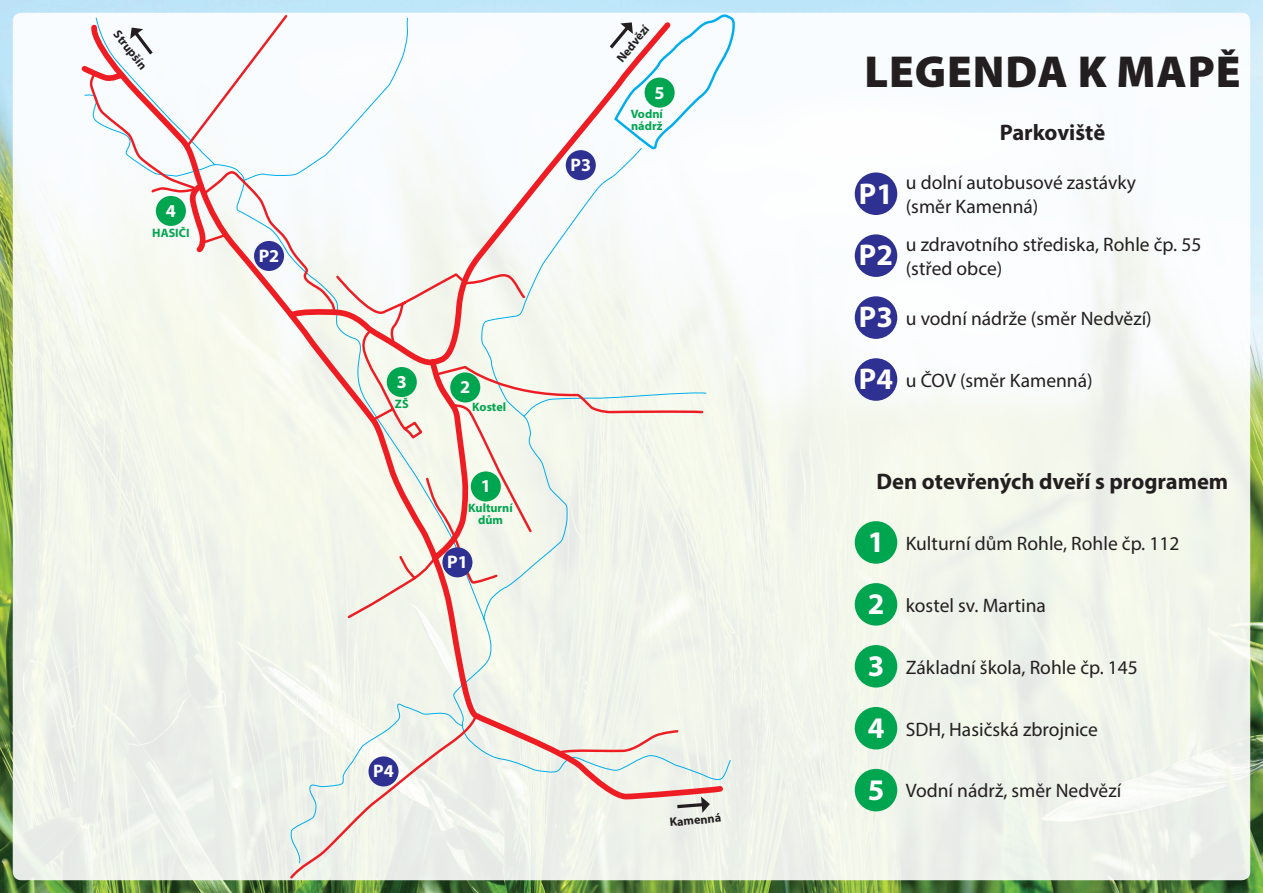
<style>
.page{position:relative;width:1263px;height:893px;background:#fff}
.page>*{position:absolute;margin:0;border:0;box-sizing:border-box;transform-origin:0 0}
.t1{font:900 45px "Myriad Pro";color:#231f20}
.t2{font:700 30px "Myriad Pro";color:#fff}
.t3{font:700 22.5px "Myriad Pro";color:#231f20}
.t4{font:19.5px/23.4px "Myriad Pro";color:#231f20}
.t5{font:700 18.15px "Myriad Pro";color:#fff}
.t6{font:700 12.3px/12.3px "Myriad Pro";color:#00a54f;text-align:center}
.t7{font:700 12.3px "Myriad Pro";color:#231f20}
.s1{font-weight:700;font-size:30px;color:#fff}
</style>
<div class="page">
<img style="left:0;top:0;width:1263px;height:893px">
<div style="left:13px;top:13px;width:1237px;height:867px;background:linear-gradient(to bottom,#fcfeff,#edf1e5);border-radius:9px"></div>
<svg style="left:88px;top:19px;width:639px;height:783px"></svg>
<svg style="left:184px;top:14px;width:521px;height:520px"></svg>
<svg style="left:82px;top:63px;width:130px;height:194px"></svg>
<svg style="left:89px;top:72px;width:591px;height:807px"></svg>
<div style="left:254px;top:241px;width:30px;height:30px;background:#2e3092;border-radius:50%"></div>
<div style="left:368px;top:756px;width:30px;height:30px;background:#2e3092;border-radius:50%"></div>
<div style="left:450px;top:372px;width:30px;height:30px;background:#00a54f;border-radius:50%"></div>
<div style="left:471px;top:471px;width:30px;height:30px;background:#00a54f;border-radius:50%"></div>
<div style="left:387px;top:367px;width:30px;height:30px;background:#00a54f;border-radius:50%"></div>
<div style="left:156px;top:196px;width:30px;height:30px;background:#00a54f;border-radius:50%"></div>
<div style="left:442px;top:547px;width:30px;height:30px;background:#2e3092;border-radius:50%"></div>
<div style="left:566px;top:150px;width:30px;height:30px;background:#2e3092;border-radius:50%"></div>
<svg style="left:130px;top:28px;width:23px;height:27px"></svg>
<svg style="left:610px;top:14px;width:125px;height:135px"></svg>
<svg style="left:677px;top:797px;width:33px;height:16px"></svg>
<div style="left:855px;top:172px;width:42px;height:43px;background:#2e3092;border-radius:50%"></div>
<div style="left:855px;top:521px;width:42px;height:43px;background:#00a54f;border-radius:50%"></div>
<div style="left:855px;top:234px;width:42px;height:43px;background:#2e3092;border-radius:50%"></div>
<div style="left:855px;top:583px;width:42px;height:43px;background:#00a54f;border-radius:50%"></div>
<div style="left:855px;top:296px;width:42px;height:43px;background:#2e3092;border-radius:50%"></div>
<div style="left:855px;top:645px;width:42px;height:42px;background:#00a54f;border-radius:50%"></div>
<div style="left:855px;top:358px;width:42px;height:43px;background:#2e3092;border-radius:50%"></div>
<div style="left:855px;top:707px;width:42px;height:42px;background:#00a54f;border-radius:50%"></div>
<div style="left:855px;top:769px;width:42px;height:42px;background:#00a54f;border-radius:50%"></div>
<p class="t7" style="left:123px;top:27px;width:47px;rotate:52deg">Strupšín</p>
<p class="t5" style="left:166px;top:199px;width:12px">4</p>
<p class="t6" style="left:152px;top:226px;width:39px">HASIČI</p>
<p class="t5" style="left:259px;top:244px;width:22px">P2</p>
<p class="t5" style="left:570px;top:153px;width:22px">P3</p>
<p class="t7" style="left:613px;top:56px;width:45px;rotate:-51deg">Nedvězí</p>
<p class="t5" style="left:655px;top:81px;width:12px">5</p>
<p class="t6" style="left:631px;top:107px;width:34px;text-align:left">Vodní nádrž</p>
<p class="t5" style="left:397px;top:370px;width:12px">3</p>
<p class="t6" style="left:395px;top:397px;width:15px">ZŠ</p>
<p class="t5" style="left:460px;top:375px;width:12px">2</p>
<p class="t6" style="left:472px;top:401px;width:35px">Kostel</p>
<p class="t5" style="left:481px;top:474px;width:12px">1</p>
<p class="t6" style="left:468px;top:501px;width:46px">Kulturní dům</p>
<p class="t5" style="left:447px;top:550px;width:22px">P1</p>
<p class="t5" style="left:373px;top:759px;width:22px">P4</p>
<p class="t7" style="left:669px;top:814px;width:53px;rotate:-5deg">Kamenná</p>
<h1 class="t1" style="left:864px;top:46px;width:54px">LEGEN</h1>
<h1 class="t1" style="left:1005px;top:46px;width:237px">DA K MAPĚ</h1>
<h2 class="t2" style="left:859px;top:174px;width:36px">P1</h2>
<h2 class="t2" style="left:859px;top:236px;width:36px">P2</h2>
<p class="t3" style="left:1000px;top:118px;width:107px">Parkoviště</p>
<p class="t4" style="left:906px;top:171px;width:232px">u dolní autobusové zastávky (směr Kamenná)</p>
<p class="t4" style="left:906px;top:233px;width:297px">u zdravotního střediska, Rohle čp. 55 (střed obce)</p>
<p class="t4" style="left:859px;top:306px;width:294px"><span class="s1">P3</span> u vodní nádrže (směr Nedvězí)</p>
<p class="t4" style="left:859px;top:368px;width:235px"><span class="s1">P4</span> u ČOV (směr Kamenná)</p>
<p class="t3" style="left:877px;top:467px;width:353px">Den otevřených dveří s programem</p>
<p class="t4" style="left:868px;top:531px;width:313px"><span class="s1">1</span> Kulturní dům Rohle, Rohle čp. 112</p>
<p class="t4" style="left:868px;top:593px;width:180px"><span class="s1">2</span> kostel sv. Martina</p>
<p class="t4" style="left:868px;top:655px;width:272px"><span class="s1">3</span> Základní škola, Rohle čp. 145</p>
<p class="t4" style="left:868px;top:717px;width:232px"><span class="s1">4</span> SDH, Hasičská zbrojnice</p>
<p class="t4" style="left:868px;top:779px;width:255px"><span class="s1">5</span> Vodní nádrž, směr Nedvězí</p>
</div>
